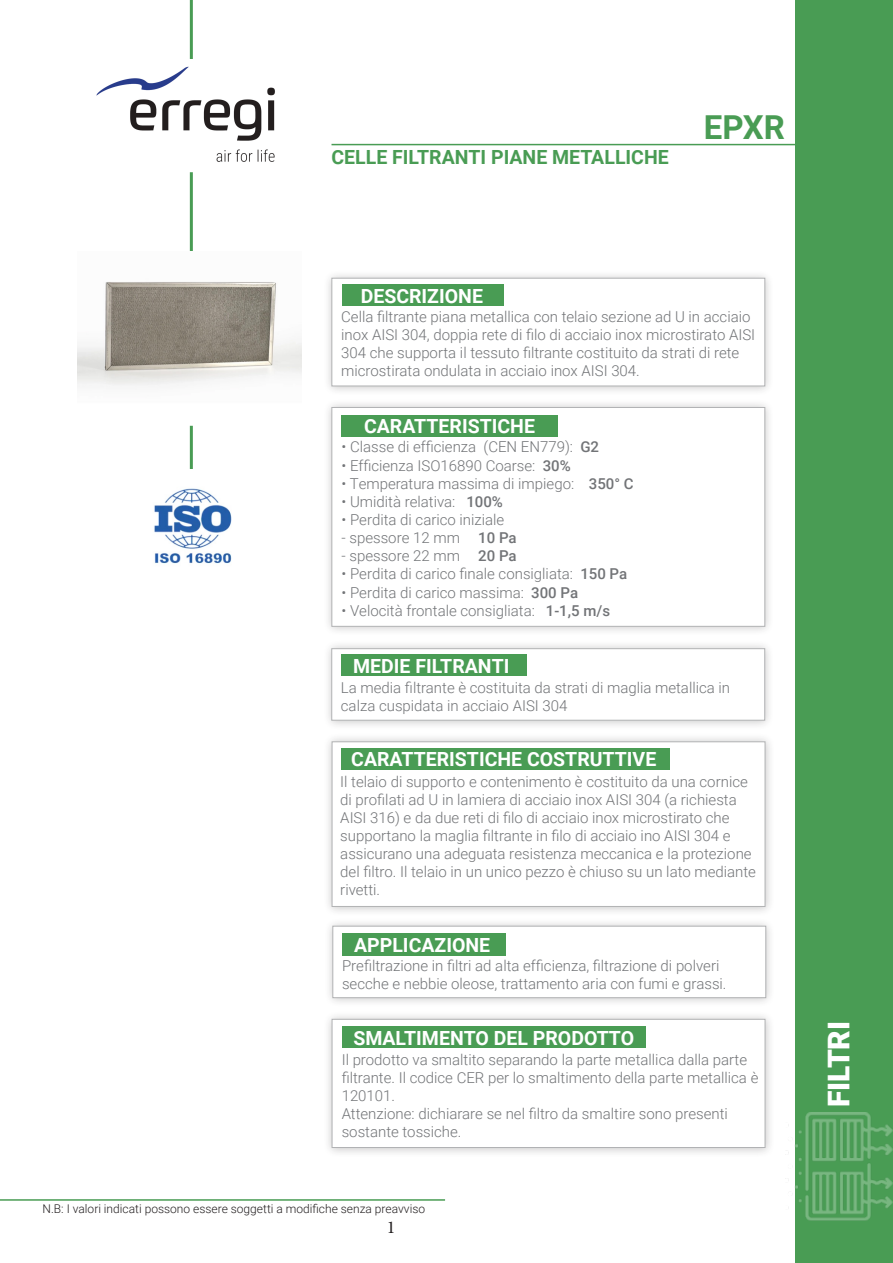
<style>
.page{position:relative;width:893px;height:1263px;background:#fff}
.page>*{position:absolute;margin:0;border:0;box-sizing:border-box;transform-origin:0 0}
.t1{font:700 33px "Roboto";color:#499c54}
.t2{font:900 30px "Roboto";color:#fff}
.t3{font:700 19.5px "Roboto";color:#fff}
.t4{font:700 19.5px "Roboto";color:#499c54}
.t5{font:18px "Minion Pro";color:#231f20}
.t6{font:300 15px/18px "Roboto";color:#727477}
.t7{font:300 12px "Roboto";color:#231f20}
.s1{font-size:15.15px}
.s2{font-weight:500}
</style>
<div class="page">
<div style="left:323px;top:399px;width:452px;height:238px;background:#231f20;opacity:.46"></div>
<div style="left:331px;top:407px;width:434px;height:220px;background:#fff"></div>
<div style="left:323px;top:269px;width:452px;height:127px;background:#231f20;opacity:.46"></div>
<div style="left:331px;top:278px;width:434px;height:108px;background:#fff"></div>
<div style="left:796px;top:0;width:97px;height:1263px;background:#499c54"></div>
<hr style="left:331px;top:144px;width:483px;height:1px;background:#499c54">
<hr style="left:190px;top:0;width:3px;height:59px;background:#499c54">
<hr style="left:190px;top:172px;width:3px;height:88px;background:#499c54">
<div style="left:342px;top:284px;width:162px;height:22px;background:#499c54"></div>
<div style="left:342px;top:415px;width:216px;height:22px;background:#499c54"></div>
<img style="left:78px;top:251px;width:223px;height:135px">
<hr style="left:0;top:1199px;width:445px;height:2px;background:#499c54">
<hr style="left:190px;top:426px;width:3px;height:44px;background:#499c54">
<img style="left:154px;top:488px;width:78px;height:76px">
<div style="left:323px;top:640px;width:452px;height:90px;background:#231f20;opacity:.46"></div>
<div style="left:331px;top:648px;width:434px;height:72px;background:#fff"></div>
<div style="left:341px;top:655px;width:186px;height:21px;background:#499c54"></div>
<div style="left:323px;top:733px;width:452px;height:183px;background:#231f20;opacity:.46"></div>
<div style="left:332px;top:741px;width:433px;height:166px;background:#fff"></div>
<div style="left:342px;top:748px;width:328px;height:22px;background:#499c54"></div>
<div style="left:323px;top:1010px;width:452px;height:148px;background:#231f20;opacity:.46"></div>
<div style="left:332px;top:1019px;width:433px;height:129px;background:#fff"></div>
<div style="left:342px;top:1026px;width:303px;height:22px;background:#499c54"></div>
<div style="left:324px;top:917px;width:452px;height:91px;background:#231f20;opacity:.46"></div>
<div style="left:332px;top:926px;width:434px;height:72px;background:#fff"></div>
<div style="left:342px;top:933px;width:164px;height:22px;background:#499c54"></div>
<img style="left:96px;top:66px;width:179px;height:96px">
<img style="left:785px;top:1112px;width:107px;height:109px">
<p class="t4" style="left:331px;top:144px;width:339px">CELLE FILTRANTI PIANE METALLICHE</p>
<p class="t1" style="left:704px;top:105px;width:83px">EPXR</p>
<p class="t3" style="left:361px;top:282px;width:124px">DESCRIZIONE</p>
<p class="t6" style="left:341px;top:307px;width:415px">Cella filtrante piana metallica con telaio sezione ad U in acciaio inox AISI 304, doppia rete di filo di acciaio inox microstirato AISI 304 che supporta il tessuto filtrante costituito da strati di rete microstirata ondulata in acciaio inox AISI 304.</p>
<p class="t3" style="left:364px;top:413px;width:172px">CARATTERISTICHE</p>
<p class="t6" style="left:341px;top:437px;width:259px"><span class="s1">•</span> Classe di efficienza (CEN EN779): <span class="s2">G2</span></p>
<p class="t6" style="left:341px;top:456px;width:231px"><span class="s1">•</span> Efficienza ISO16890 Coarse: <span class="s2">30%</span></p>
<p class="t6" style="left:341px;top:474px;width:294px"><span class="s1">•</span> Temperatura massima di impiego: <span class="s2">350° C</span></p>
<p class="t6" style="left:341px;top:492px;width:163px"><span class="s1">•</span> Umidità relativa: <span class="s2">100%</span></p>
<p class="t6" style="left:341px;top:510px;width:164px"><span class="s1">•</span> Perdita di carico iniziale</p>
<p class="t6" style="left:341px;top:528px;width:177px">- spessore 12 mm <span class="s2">10 Pa</span></p>
<p class="t6" style="left:341px;top:546px;width:177px">- spessore 22 mm <span class="s2">20 Pa</span></p>
<p class="t6" style="left:341px;top:564px;width:287px"><span class="s1">•</span> Perdita di carico finale consigliata: <span class="s2">150 Pa</span></p>
<p class="t6" style="left:341px;top:583px;width:238px"><span class="s1">•</span> Perdita di carico massima: <span class="s2">300 Pa</span></p>
<p class="t6" style="left:341px;top:601px;width:270px"><span class="s1">•</span> Velocità frontale consigliata: <span class="s2">1-1,5 m/s</span></p>
<p class="t3" style="left:353px;top:653px;width:158px">MEDIE FILTRANTI</p>
<p class="t6" style="left:341px;top:678px;width:391px">La media filtrante è costituita da strati di maglia metallica in calza cuspidata in acciaio AISI 304</p>
<p class="t3" style="left:351px;top:746px;width:307px">CARATTERISTICHE COSTRUTTIVE</p>
<p class="t6" style="left:340px;top:772px;width:417px">Il telaio di supporto e contenimento è costituito da una cornice di profilati ad U in lamiera di acciaio inox AISI 304 (a richiesta AISI 316) e da due reti di filo di acciaio inox microstirato che supportano la maglia filtrante in filo di acciaio ino AISI 304 e assicurano una adeguata resistenza meccanica e la protezione del filtro. Il telaio in un unico pezzo è chiuso su un lato mediante rivetti.</p>
<p class="t3" style="left:354px;top:931px;width:138px">APPLICAZIONE</p>
<p class="t6" style="left:342px;top:956px;width:379px">Prefiltrazione in filtri ad alta efficienza, filtrazione di polveri</p>
<p class="t6" style="left:342px;top:974px;width:386px">secche e nebbie oleose, trattamento aria con fumi e grassi.</p>
<p class="t3" style="left:353px;top:1024px;width:282px">SMALTIMENTO DEL PRODOTTO</p>
<p class="t6" style="left:342px;top:1050px;width:418px">Il prodotto va smaltito separando la parte metallica dalla parte filtrante. Il codice CER per lo smaltimento della parte metallica è<br>120101.</p>
<p class="t6" style="left:342px;top:1104px;width:388px">Attenzione: dichiarare se nel filtro da smaltire sono presenti sostante tossiche.</p>
<p class="t7" style="left:43px;top:1200px;width:384px">N.B: I valori indicati possono essere soggetti a modifiche senza preavviso</p>
<p class="t5" style="left:387px;top:1215px;width:10px">1</p>
<p class="t2" style="left:818px;top:1107px;width:88px;rotate:-90deg">FILTRI</p>
</div>
